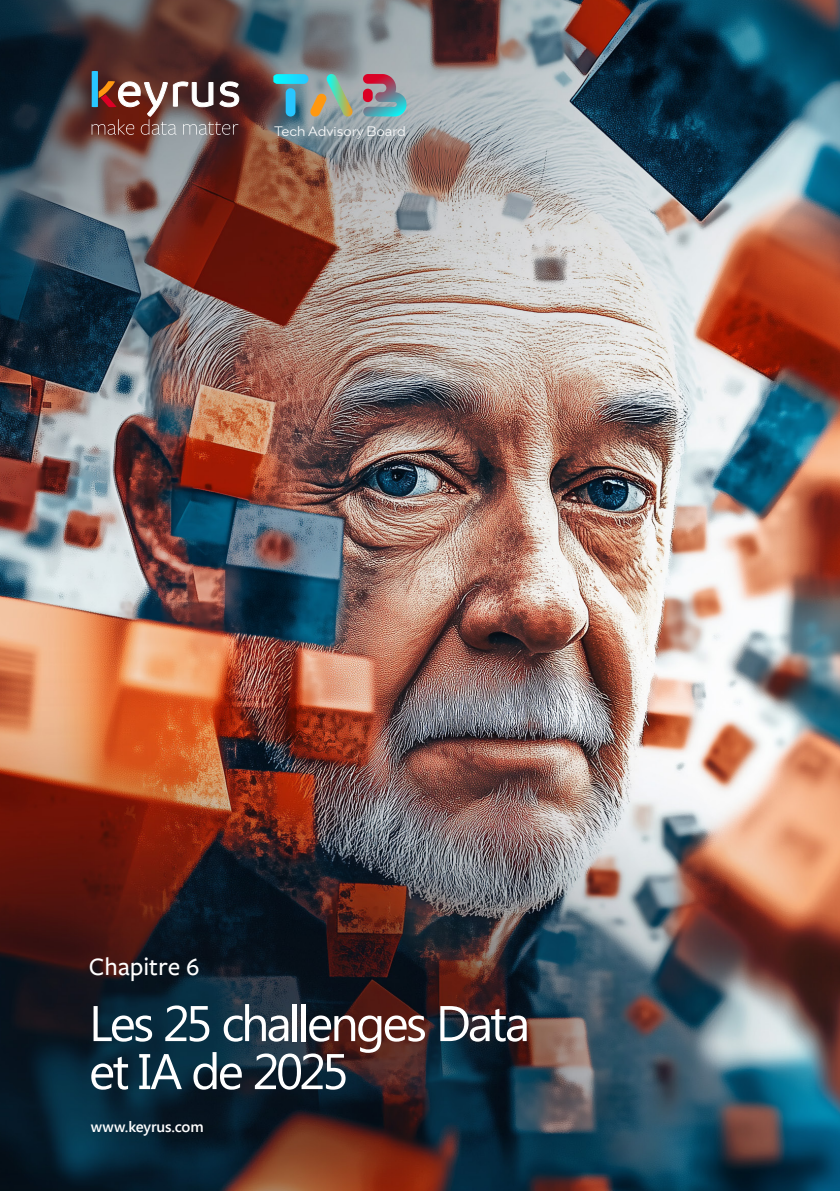
<style>
.page{position:relative;width:840px;height:1191px;background:#fff}
.page>*{position:absolute;margin:0;border:0;box-sizing:border-box;transform-origin:0 0}
.Titre_Chapitre{font:50px/48px "Segoe UI";letter-spacing:-.06em;color:#fff}
.Sous-titre{font:500 26px "Freight Sans Pro";color:#fff}
.www{font:600 15px "Segoe UI";letter-spacing:-.01em;color:#fff}
.t1{font:300 13.8px "FONTSPRINGDEMO Engram";color:#fff}
</style>
<div class="page">
<img style="left:0;top:0;width:839px;height:1191px">
<svg style="left:123px;top:803px;width:13px;height:19px"></svg>
<svg style="left:92px;top:71px;width:147px;height:64px;background:#7b5b57"></svg>
<svg style="left:363px;top:74px;width:43px;height:42px;background:#8e8493"></svg>
<svg style="left:273px;top:74px;width:80px;height:43px;background:#77a19b"></svg>
<p class="t1" style="left:274px;top:125px;width:133px">Tech Advisory Board</p>
<p class="Sous-titre" style="left:89px;top:948px;width:112px">Chapitre 6</p>
<p class="Titre_Chapitre" style="left:89px;top:999px;width:442px">Les 25 challenges Data et IA de 2025</p>
<p class="www" style="left:91px;top:1116px;width:114px">www.keyrus.com</p>
</div>
